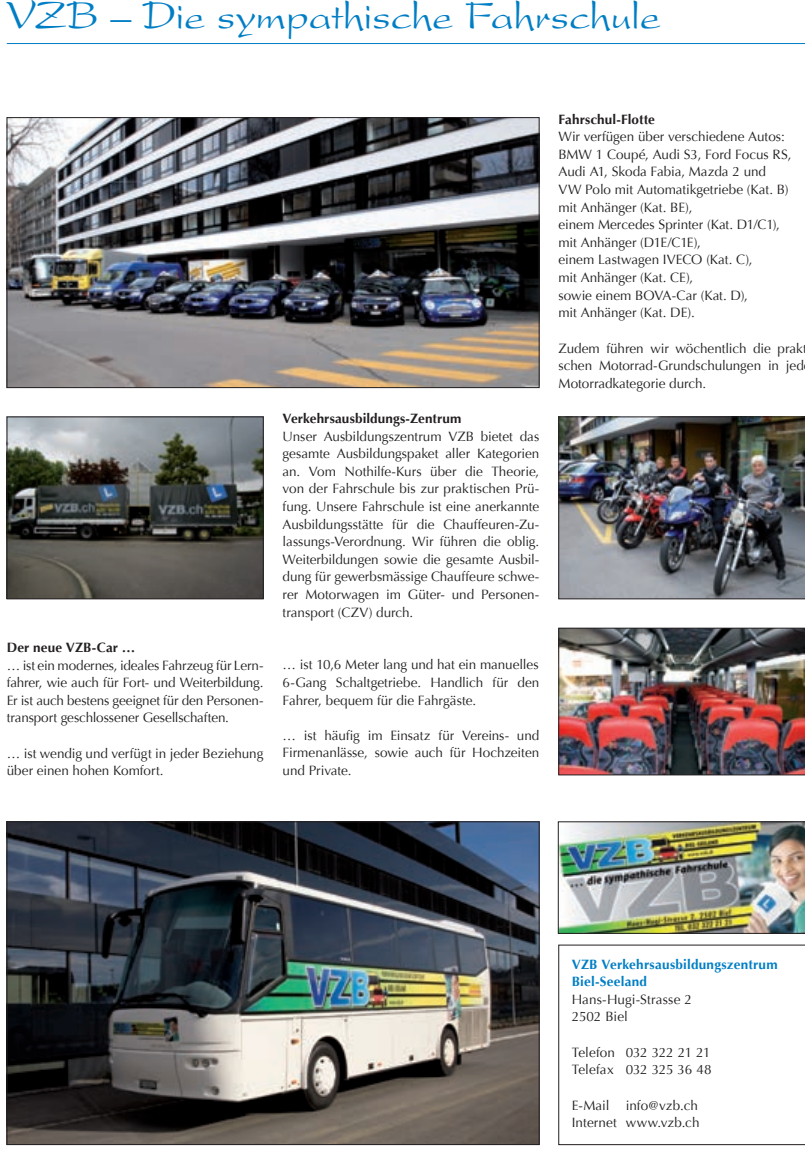
<style>
.page{position:relative;width:805px;height:1175px;background:#fff}
.page>*{position:absolute;margin:0;border:0;box-sizing:border-box;transform-origin:0 0}
.t1{font:42px "Present";letter-spacing:-.01em;color:#007ec5}
.t2{font:13.5px/17.5px "Optima";letter-spacing:-.005em;color:#231f20;text-align:justify}
.t3{font:700 13.5px "Optima";letter-spacing:.005em;color:#231f20}
.t4{font:700 13.5px/17.5px "Optima";letter-spacing:.015em;color:#007ec5}
</style>
<div class="page">
<hr style="left:7px;top:43px;width:797px;height:1px;background:#007ec5">
<svg style="left:558px;top:944px;width:246px;height:200px"></svg>
<img style="left:558px;top:821px;width:246px;height:112px">
<img style="left:9px;top:119px;width:528px;height:267px">
<div style="left:7px;top:117px;width:532px;height:271px;border:1px solid #231f20"></div>
<img style="left:558px;top:416px;width:246px;height:183px">
<img style="left:9px;top:418px;width:252px;height:179px">
<div style="left:7px;top:416px;width:256px;height:183px;border:1px solid #231f20"></div>
<img style="left:558px;top:628px;width:246px;height:147px">
<img style="left:9px;top:823px;width:528px;height:319px">
<h1 class="t1" style="left:7px;top:-8px;width:655px">VZB – Die sympathische Fahrschule</h1>
<p class="t3" style="left:7px;top:639px;width:130px">Der neue VZB-Car …</p>
<p class="t2" style="left:7px;top:656px;width:258px">… ist ein modernes, ideales Fahrzeug für Lern&shy;fahrer, wie auch für Fort- und Weiterbildung.<br>Er ist auch bestens geeignet für den Personen&shy;transport geschlossener Gesellschaften.</p>
<p class="t2" style="left:7px;top:744px;width:258px">… ist wendig und verfügt in jeder Beziehung über einen hohen Komfort.</p>
<p class="t3" style="left:282px;top:410px;width:180px">Verkehrsausbildungs-Zentrum</p>
<p class="t2" style="left:282px;top:427px;width:258px">Unser Ausbildungszentrum VZB bietet das gesamte Ausbildungspaket aller Kategorien an. Vom Nothilfe-Kurs über die Theorie, von der Fahrschule bis zur praktischen Prü&shy;fung. Unsere Fahrschule ist eine anerkannte Ausbildungsstätte für die Chauffeuren-Zu&shy;lassungs-Verordnung. Wir führen die oblig.<br>Wei terbildungen sowie die gesamte Ausbil&shy;dung für gewerbsmässige Chauffeure schwe&shy;rer Motorwagen im Güter- und Personen&shy;transport (CZV) durch.</p>
<p class="t2" style="left:282px;top:656px;width:258px">… ist 10,6 Meter lang und hat ein manuelles 6-Gang Schaltgetriebe. Handlich für den Fahrer, bequem für die Fahrgäste.</p>
<p class="t2" style="left:282px;top:726px;width:258px">… ist häufig im Einsatz für Vereins- und Firmenanlässe, sowie auch für Hochzeiten und Private.</p>
<p class="t3" style="left:558px;top:111px;width:98px">Fahrschul-Flotte</p>
<p class="t2" style="left:558px;top:128px;width:234px;text-align:left">Wir verfügen über verschiedene Autos:<br>BMW 1 Coupé, Audi S3, Ford Focus RS,<br>Audi A1, Skoda Fabia, Mazda 2 und<br>VW Polo mit Automatik getriebe (Kat. B) mit Anhänger (Kat. BE),<br>einem Mercedes Sprinter (Kat. D1/C1), mit Anhänger (D1E/C1E),<br>einem Lastwagen IVECO (Kat. C),<br>mit Anhänger (Kat. CE),<br>sowie einem BOVA-Car (Kat. D),<br>mit Anhänger (Kat. DE).</p>
<p class="t2" style="left:558px;top:339px;width:247px">Zudem führen wir wöchentlich die prak schen Motorrad-Grundschulungen in jed Motorradkategorie durch.</p>
<p class="t4" style="left:571px;top:955px;width:207px">VZB Verkehrsausbildungszentrum<br>Biel-Seeland</p>
<p class="t2" style="left:571px;top:990px;width:122px">Hans-Hugi-Strasse 2<br>2502 Biel</p>
<p class="t2" style="left:571px;top:1043px;width:141px">Telefon 032 322 21 21<br>Telefax 032 325 36 48</p>
<p class="t2" style="left:571px;top:1096px;width:129px">E-Mail info@vzb.ch<br>Internet www.vzb.ch</p>
</div>
